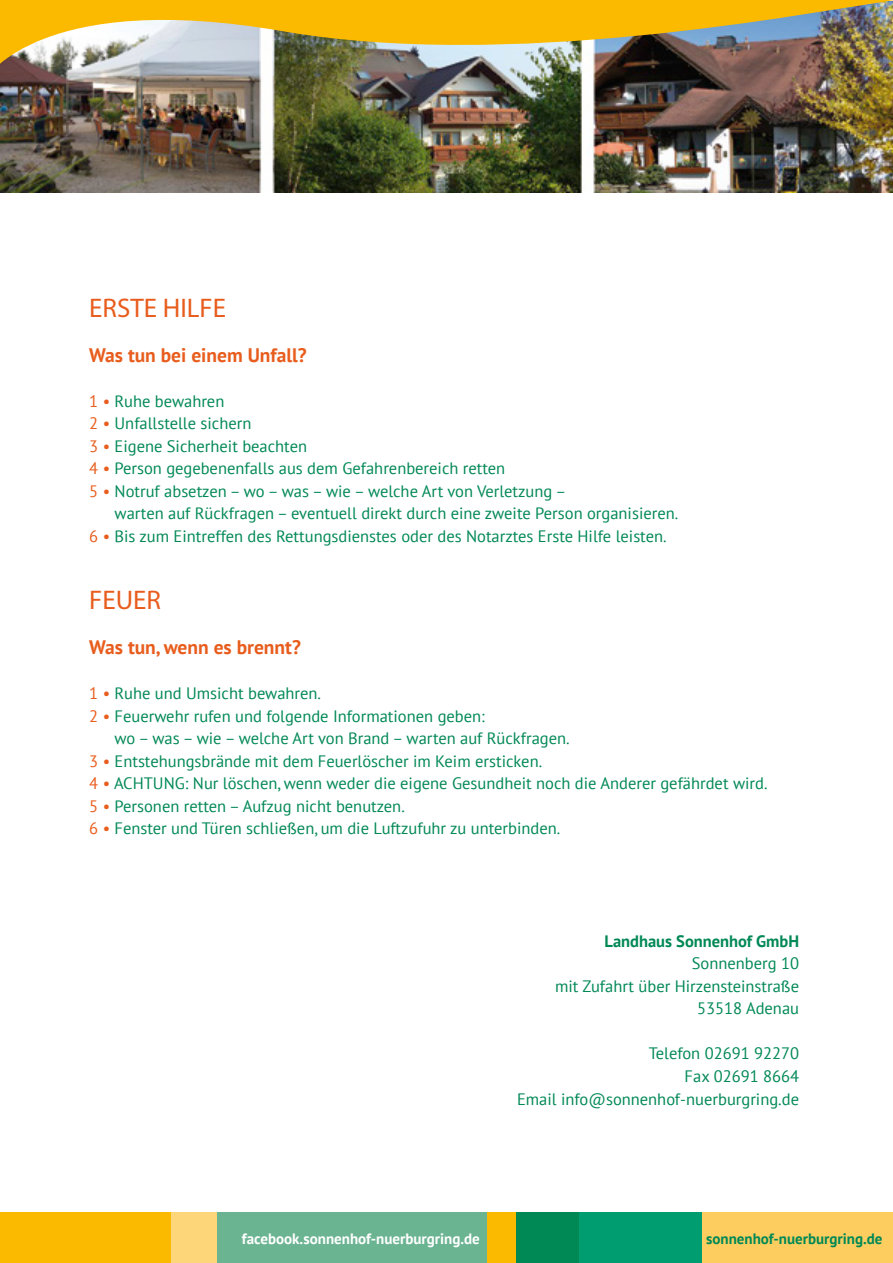
<style>
.page{position:relative;width:893px;height:1263px;background:#fff}
.page>*{position:absolute;margin:0;border:0;box-sizing:border-box;transform-origin:0 0}
.t1{font:27px "Myriad Pro";color:#e85d1d}
.t2{font:700 19.5px "PT Sans";color:#e85d1d}
.t3{font:16.5px/22.5px "PT Sans";color:#085;text-align:right}
.t4{font:700 16.5px "PT Sans";color:#085}
.t5{font:700 15px "PT Sans";color:#fff}
.t6{font:700 15px "PT Sans";color:#085}
.s1{color:#e85d1d}
</style>
<div class="page">
<img style="left:0;top:77px;width:893px;height:116px">
<img style="left:0;top:0;width:893px;height:77px">
<div style="left:0;top:1212px;width:171px;height:51px;background:#fbba00"></div>
<div style="left:171px;top:1212px;width:46px;height:51px;background:#fdd679"></div>
<div style="left:217px;top:1212px;width:270px;height:51px;background:#6bb492"></div>
<div style="left:487px;top:1212px;width:29px;height:51px;background:#fbba00"></div>
<div style="left:516px;top:1212px;width:63px;height:51px;background:#085"></div>
<div style="left:579px;top:1212px;width:124px;height:51px;background:#009d71"></div>
<div style="left:702px;top:1212px;width:191px;height:51px;background:#fdce5f"></div>
<h1 class="t1" style="left:89px;top:291px;width:138px">ERSTE HILFE</h1>
<p class="t2" style="left:89px;top:342px;width:219px">Was tun bei einem Unfall?</p>
<p class="t3" style="left:89px;top:389px;width:137px"><span class="s1">1 •</span> Ruhe bewahren</p>
<p class="t3" style="left:89px;top:412px;width:164px"><span class="s1">2 •</span> Unfallstelle sichern</p>
<p class="t3" style="left:89px;top:434px;width:219px"><span class="s1">3 •</span> Eigene Sicherheit beachten</p>
<p class="t3" style="left:89px;top:457px;width:418px"><span class="s1">4 •</span> Person gegebenenfalls aus dem Gefahrenbereich retten</p>
<p class="t3" style="left:89px;top:479px;width:479px"><span class="s1">5 •</span> Notruf absetzen – wo – was – wie – welche Art von Verletzung –</p>
<p class="t3" style="left:115px;top:502px;width:565px">warten auf Rückfragen – eventuell direkt durch eine zweite Person organisieren.</p>
<p class="t3" style="left:89px;top:524px;width:579px"><span class="s1">6 •</span> Bis zum Eintreffen des Rettungsdienstes oder des Notarztes Erste Hilfe leisten.</p>
<h1 class="t1" style="left:89px;top:584px;width:73px">FEUER</h1>
<p class="t2" style="left:89px;top:634px;width:213px">Was tun, wenn es brennt?</p>
<p class="t3" style="left:89px;top:682px;width:233px"><span class="s1">1 •</span> Ruhe und Umsicht bewahren.</p>
<p class="t3" style="left:89px;top:704px;width:397px"><span class="s1">2 •</span> Feuerwehr rufen und folgende Informationen geben:</p>
<p class="t3" style="left:115px;top:727px;width:457px">wo – was – wie – welche Art von Brand – warten auf Rückfragen.</p>
<p class="t3" style="left:89px;top:749px;width:454px"><span class="s1">3 •</span> Entstehungsbrände mit dem Feuerlöscher im Keim ersticken.</p>
<p class="t3" style="left:89px;top:772px;width:680px"><span class="s1">4 •</span> ACHTUNG: Nur löschen, wenn weder die eigene Gesundheit noch die Anderer gefährdet wird.</p>
<p class="t3" style="left:89px;top:794px;width:317px"><span class="s1">5 •</span> Personen retten – Aufzug nicht benutzen.</p>
<p class="t3" style="left:89px;top:817px;width:473px"><span class="s1">6 •</span> Fenster und Türen schließen, um die Luftzufuhr zu unterbinden.</p>
<p class="t4" style="left:604px;top:930px;width:196px">Landhaus Sonnenhof GmbH</p>
<p class="t3" style="left:555px;top:952px;width:246px">Sonnenberg 10<br>mit Zufahrt über Hirzensteinstraße<br>53518 Adenau</p>
<p class="t3" style="left:517px;top:1042px;width:284px">Telefon 02691 92270<br>Fax 02691 8664<br>Email info@sonnenhof-nuerburgring.de</p>
<p class="t5" style="left:242px;top:1228px;width:239px">facebook.sonnenhof-nuerburgring.de</p>
<p class="t6" style="left:706px;top:1228px;width:178px">sonnenhof-nuerburgring.de</p>
</div>
